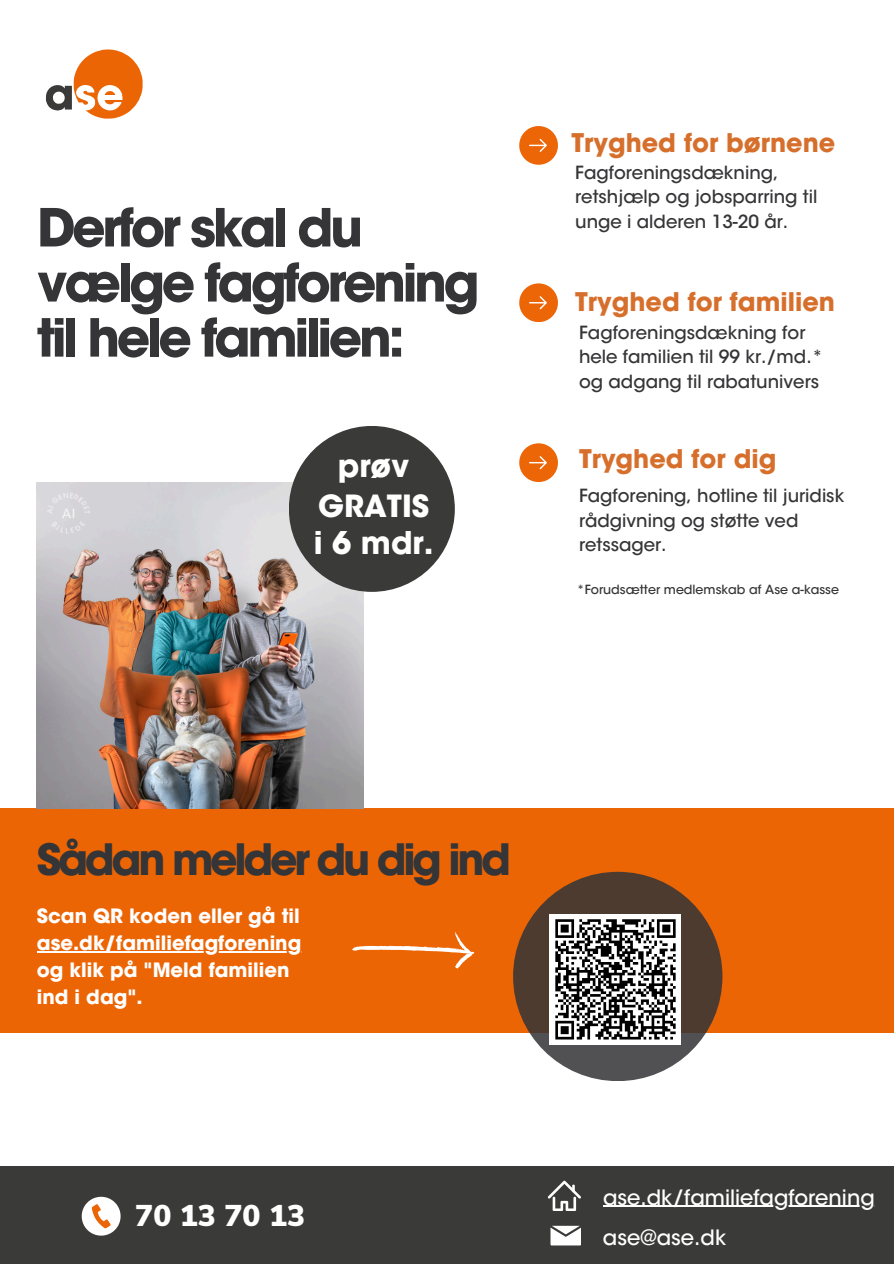
<style>
.page{position:relative;width:894px;height:1264px;background:#fff}
.page>*{position:absolute;margin:0;border:0;box-sizing:border-box;transform-origin:0 0}
.t1{font:700 52.05px/55.1px "ITC Avant Garde Std";letter-spacing:-.065em;color:#353537}
.t2{font:700 42.9px "ITC Avant Garde Std";letter-spacing:-.08em;color:#353537}
.t3{font:700 31.05px "ITC Avant Garde Std";color:#fff}
.t4{font:700 30.3px "ITC Avant Garde Std";color:#fff}
.t5{font:900 30px "Nunito Sans";color:#fff}
.t6{font:700 25.5px "ITC Avant Garde Std";color:#d76f2c}
.t7{font:500 21px "ITC Avant Garde Std";color:#fff}
.t8{font:700 19.65px/27px "ITC Avant Garde Std";color:#fff}
.t9{font:500 18px/24.8px "ITC Avant Garde Std";color:#353537}
.t10{font:500 12.6px "ITC Avant Garde Std";color:#353537}
</style>
<div class="page">
<div style="left:0;top:808px;width:893px;height:225px;background:#ec6505"></div>
<div style="left:0;top:1165px;width:893px;height:98px;background:#3a3a39"></div>
<svg style="left:82px;top:1196px;width:38px;height:39px"></svg>
<svg style="left:46px;top:49px;width:97px;height:70px"></svg>
<svg style="left:550px;top:1225px;width:30px;height:20px"></svg>
<svg style="left:547px;top:1180px;width:34px;height:30px"></svg>
<svg style="left:513px;top:871px;width:209px;height:210px;background:#54453c"></svg>
<div style="left:550px;top:913px;width:130px;height:131px;background:#fff"></div>
<svg style="left:555px;top:919px;width:121px;height:121px"></svg>
<svg style="left:519px;top:126px;width:38px;height:38px"></svg>
<svg style="left:519px;top:283px;width:38px;height:39px"></svg>
<svg style="left:519px;top:443px;width:38px;height:38px"></svg>
<img style="left:37px;top:482px;width:326px;height:326px">
<img style="left:47px;top:492px;width:42px;height:42px">
<svg style="left:352px;top:932px;width:123px;height:36px"></svg>
<hr style="left:37px;top:951px;width:264px;height:1px;background:#fff">
<div style="left:289px;top:426px;width:165px;height:166px;background:#3a3a39;border-radius:50%"></div>
<hr style="left:602px;top:1205px;width:272px;height:1px;background:#fff">
<h5 class="t1" style="left:37px;top:206px;width:444px">Derfor skal du vælge fagforening til hele familien:</h5>
<p class="t3" style="left:337px;top:454px;width:73px">prøv</p>
<p class="t4" style="left:318px;top:494px;width:112px">GRATIS</p>
<h5 class="t3" style="left:313px;top:531px;width:121px">i 6 mdr.</h5>
<h4 class="t6" style="left:571px;top:133px;width:265px">Tryghed for børnene</h4>
<p class="t9" style="left:575px;top:162px;width:243px">Fagforeningsdækning, retshjælp og jobsparring til unge i alderen 13-20 år.</p>
<h4 class="t6" style="left:575px;top:292px;width:261px">Tryghed for familien</h4>
<p class="t9" style="left:579px;top:322px;width:245px">Fagforeningsdækning for hele familien til 99 kr./md.* og adgang til rabatunivers</p>
<p class="t6" style="left:579px;top:449px;width:199px">Tryghed for dig</p>
<h3 class="t9" style="left:579px;top:485px;width:267px">Fagforening, hotline til juridisk rådgivning og støtte ved retssager.</h3>
<p class="t10" style="left:576px;top:585px;width:264px">*Forudsætter medlemskab af Ase a-kasse</p>
<p class="t2" style="left:37px;top:843px;width:475px">Sådan melder du dig ind</p>
<h5 class="t8" style="left:37px;top:904px;width:264px">Scan QR koden eller gå til</h5>
<p class="t8" style="left:37px;top:931px;width:266px">ase.dk/familiefagforening og klik på "Meld familien ind i dag".</p>
<p class="t5" style="left:135px;top:1195px;width:171px">70 13 70 13</p>
<h6 class="t7" style="left:602px;top:1188px;width:273px">ase.dk/familiefagforening</h6>
<h2 class="t7" style="left:602px;top:1229px;width:125px">ase@ase.dk</h2>
</div>
